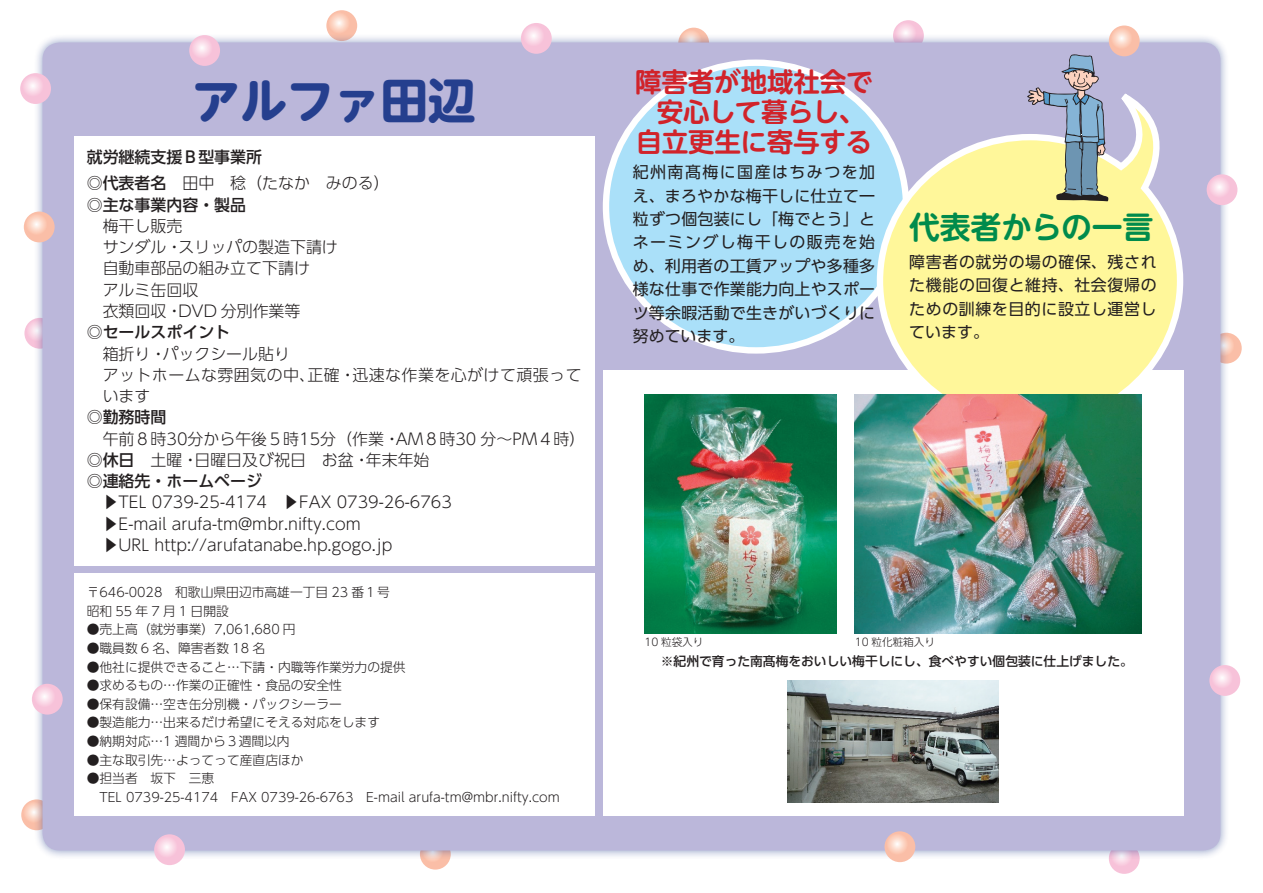
<style>
.page{position:relative;width:1263px;height:893px;background:#fff}
.page>*{position:absolute;margin:0;border:0;box-sizing:border-box;transform-origin:0 0}
.t1{font:700 47.85px "UD Shin M Go Pro";letter-spacing:-.015em;color:#253f8e}
.t2{font:700 30.9px "UD Shin M Go Pro De";letter-spacing:-.015em;color:#008b4c}
.t3{font:700 26.55px/29.7px "UD Shin M Go Pro De";letter-spacing:-.01em;color:#d1232a;text-align:center}
.t4{font:300 15.9px "UD Shin Go Pro";color:#231f20}
.t5{font:15.9px/23.4px "UD Shin Go Pro";letter-spacing:.015em;color:#231f20;text-align:justify}
.t6{font:500 15.9px "UD Shin Go Pro";color:#231f20}
.t7{font:300 15.9px/21.3px "UD Shin Go Pro";letter-spacing:.03em;color:#231f20}
.t8{font:300 12.75px "UD Shin Go Pro";color:#231f20}
.t9{font:500 12.75px "UD Shin Go Pro";color:#231f20}
.t10{font:300 10.65px "UD Shin Go Pro";color:#231f20}
.s1{font-weight:500}
.s2{font-weight:300}
</style>
<div class="page">
<svg style="left:24px;top:318px;width:31px;height:31px"></svg>
<svg style="left:21px;top:799px;width:31px;height:31px"></svg>
<svg style="left:420px;top:839px;width:31px;height:31px"></svg>
<svg style="left:1109px;top:843px;width:31px;height:31px"></svg>
<svg style="left:1211px;top:333px;width:31px;height:31px"></svg>
<svg style="left:893px;top:20px;width:31px;height:31px"></svg>
<svg style="left:678px;top:28px;width:31px;height:30px"></svg>
<svg style="left:326px;top:10px;width:31px;height:31px"></svg>
<div style="left:33px;top:33px;width:1196px;height:826px;background:#253f8e;opacity:.5"></div>
<div style="left:43px;top:43px;width:1177px;height:807px;background:#bbb7da;border-radius:17px"></div>
<div style="left:606px;top:63px;width:300px;height:287px;background:#aae0f9;border-radius:50%"></div>
<svg style="left:20px;top:73px;width:31px;height:31px"></svg>
<svg style="left:24px;top:212px;width:31px;height:30px"></svg>
<svg style="left:32px;top:684px;width:31px;height:31px"></svg>
<svg style="left:154px;top:834px;width:31px;height:31px"></svg>
<svg style="left:884px;top:831px;width:31px;height:31px"></svg>
<svg style="left:1209px;top:665px;width:31px;height:31px"></svg>
<svg style="left:1206px;top:174px;width:31px;height:31px"></svg>
<svg style="left:1109px;top:26px;width:31px;height:30px"></svg>
<svg style="left:521px;top:23px;width:31px;height:31px"></svg>
<svg style="left:189px;top:35px;width:31px;height:31px"></svg>
<div style="left:603px;top:370px;width:580px;height:446px;background:#fff"></div>
<svg style="left:873px;top:96px;width:311px;height:335px"></svg>
<svg style="left:1027px;top:54px;width:81px;height:147px"></svg>
<img style="left:787px;top:680px;width:211px;height:122px">
<img style="left:644px;top:394px;width:192px;height:240px">
<img style="left:855px;top:394px;width:287px;height:240px">
<div style="left:74px;top:573px;width:520px;height:243px;background:#fff"></div>
<div style="left:74px;top:136px;width:520px;height:430px;background:#fff"></div>
<p class="t1" style="left:192px;top:62px;width:285px">アルファ田辺</p>
<p class="t6" style="left:87px;top:144px;width:177px">就労継続支援Ｂ型事業所</p>
<p class="t4" style="left:87px;top:171px;width:304px"><span class="s1">◎代表者名　</span>田中　稔（たなか　みのる(</p>
<p class="t6" style="left:87px;top:192px;width:161px">◎主な事業内容・製品</p>
<p class="t4" style="left:103px;top:213px;width:81px">梅干し販売</p>
<p class="t4" style="left:178px;top:234px;width:161px">スリッパの製造下請け</p>
<p class="t4" style="left:103px;top:234px;width:81px">サンダル・</p>
<p class="t4" style="left:103px;top:256px;width:209px">自動車部品の組み立て下請け</p>
<p class="t4" style="left:103px;top:277px;width:97px">アルミ缶回収</p>
<p class="t4" style="left:178px;top:298px;width:124px">DVD 分別作業等</p>
<p class="t4" style="left:103px;top:298px;width:81px">衣類回収・</p>
<p class="t6" style="left:87px;top:319px;width:145px">◎セールスポイント</p>
<p class="t4" style="left:162px;top:341px;width:129px">パックシール貼り</p>
<p class="t4" style="left:103px;top:341px;width:65px">箱折り・</p>
<p class="t7" style="left:352px;top:364px;width:231px">迅速な作業を心がけて頑張って</p>
<p class="t7" style="left:103px;top:364px;width:214px">アットホームな雰囲気の中、います</p>
<p class="t6" style="left:87px;top:404px;width:81px">◎勤務時間</p>
<p class="t4" style="left:308px;top:362px;width:50px">正確・</p>
<p class="t4" style="left:103px;top:426px;width:299px">午前８時30分から午後５時15分（作業・</p>
<p class="t4" style="left:366px;top:447px;width:65px">年末年始</p>
<p class="t4" style="left:396px;top:426px;width:191px">AM８時30 分～PM４時(</p>
<p class="t4" style="left:194px;top:447px;width:177px">日曜日及び祝日　お盆・</p>
<p class="t6" style="left:87px;top:447px;width:113px">◎休日　<span class="s2">土曜・</span></p>
<p class="t6" style="left:87px;top:468px;width:177px">◎連絡先・ホームページ</p>
<p class="t4" style="left:103px;top:489px;width:351px">▶TEL 0739-25-4174　▶FAX 0739-26-6763</p>
<p class="t4" style="left:103px;top:511px;width:260px">▶E-mail arufa-tm@mbr.nifty.com</p>
<p class="t4" style="left:103px;top:532px;width:291px">▶URL http://arufatanabe.hp.gogo.jp</p>
<p class="t8" style="left:87px;top:582px;width:305px">〒646-0028　和歌山県田辺市高雄一丁目 23 番１号</p>
<p class="t8" style="left:87px;top:601px;width:144px">昭和 55 年 7 月 1 日開設</p>
<p class="t8" style="left:87px;top:619px;width:210px">●売上高（就労事業）7,061,680 円</p>
<p class="t8" style="left:87px;top:638px;width:180px">●職員数 6 名、障害者数 18 名</p>
<p class="t8" style="left:87px;top:656px;width:320px">●他社に提供できること…下請・内職等作業労力の提供</p>
<p class="t8" style="left:87px;top:675px;width:257px">●求めるもの…作業の正確性・食品の安全性</p>
<p class="t8" style="left:87px;top:694px;width:257px">●保有設備…空き缶分別機・パックシーラー</p>
<p class="t8" style="left:87px;top:712px;width:295px">●製造能力…出来るだけ希望にそえる対応をします</p>
<p class="t8" style="left:87px;top:731px;width:204px">●納期対応…1 週間から３週間以内</p>
<p class="t8" style="left:87px;top:749px;width:218px">●主な取引先…よってって産直店ほか</p>
<p class="t8" style="left:87px;top:768px;width:129px">●担当者　坂下　三恵</p>
<p class="t8" style="left:87px;top:787px;width:475px">　TEL 0739-25-4174　FAX 0739-26-6763　E-mail arufa-tm@mbr.nifty.com</p>
<p class="t3" style="left:635px;top:66px;width:239px">障害者が地域社会で安心して暮らし、</p>
<p class="t3" style="left:636px;top:126px;width:238px">自立更生に寄与する</p>
<p class="t5" style="left:633px;top:160px;width:244px">紀州南髙梅に国産はちみつを加え、まろやかな梅干しに仕立て一粒ずつ個包装にし「梅でとう」とネーミングし梅干しの販売を始め、利用者の工賃アップや多種多様な仕事で作業能力向上やスポーツ等余暇活動で生きがいづくりに努めています。</p>
<p class="t2" style="left:909px;top:202px;width:246px">代表者からの一言</p>
<p class="t5" style="left:909px;top:250px;width:249px">障害者の就労の場の確保、残された機能の回復と維持、社会復帰のための訓練を目的に設立し運営しています。</p>
<p class="t10" style="left:855px;top:633px;width:82px">10 粒化粧箱入り</p>
<p class="t10" style="left:644px;top:633px;width:61px">10 粒袋入り</p>
<p class="t9" style="left:661px;top:650px;width:473px">※紀州で育った南髙梅をおいしい梅干しにし、食べやすい個包装に仕上げました。</p>
</div>
